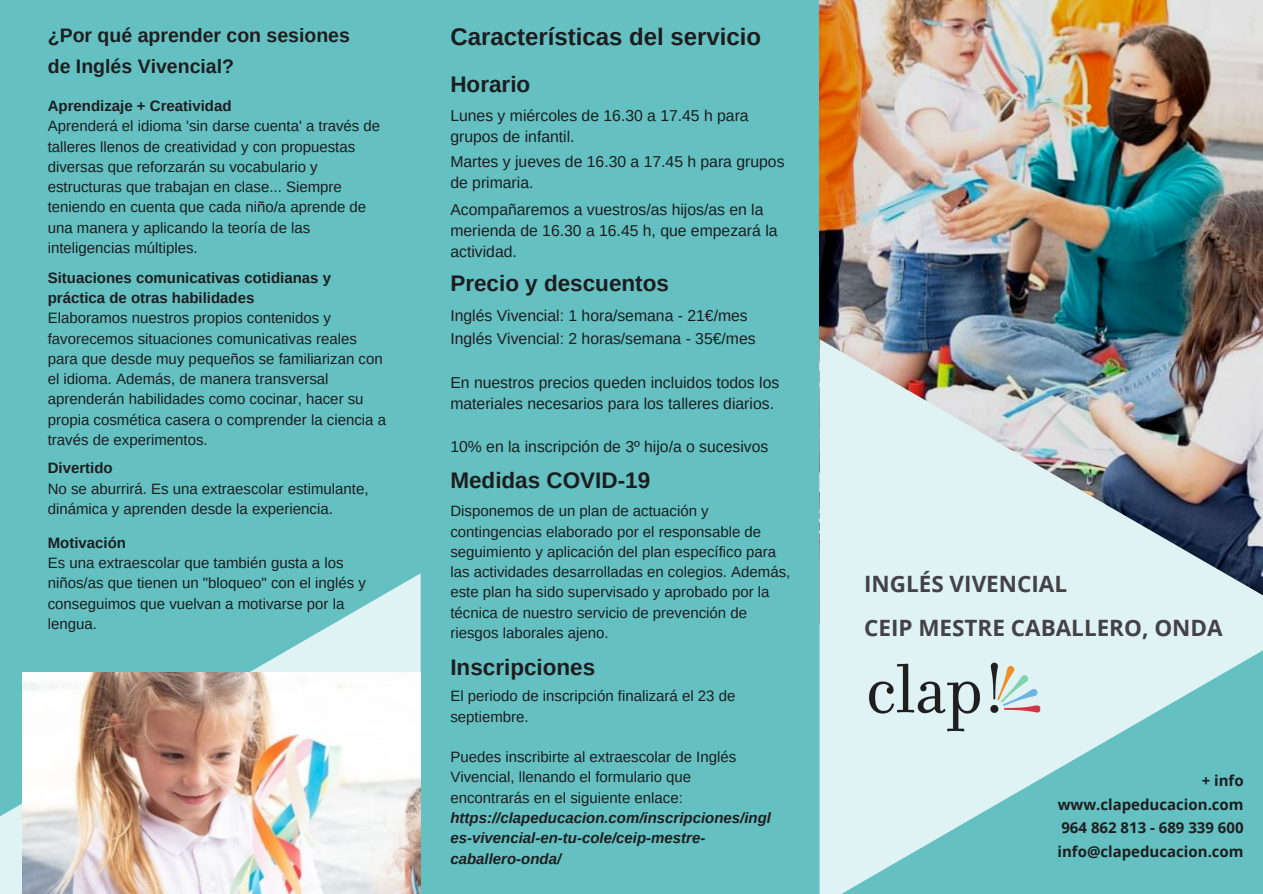
<style>
.page{position:relative;width:1263px;height:894px;background:#fff}
.page>*{position:absolute;margin:0;border:0;box-sizing:border-box;transform-origin:0 0}
.t1{font:700 24px "Arimo";color:#1d1d1f}
.t2{font:700 22.5px "Arimo";color:#1d1d1f}
.t3{font:700 22.5px "Open Sans";color:#434347}
.t4{font:700 19.5px/31.5px "Arimo";color:#1d1d1f}
.t5{font:15.75px/21.3px "Arimo";color:#1d1d1f}
.t6{font:15px/20.2px "Arimo";color:#1d1d1f}
.t7{font:700 15px/20.2px "Arimo";color:#1d1d1f}
.t8{font:italic 700 15px/20.2px "Arimo";color:#1d1d1f}
.t9{font:700 15px "Open Sans";color:#1d1d1f}
</style>
<div class="page">
<div style="left:0;top:0;width:1263px;height:893px;background:#64c0c1"></div>
<img style="left:820px;top:0;width:443px;height:339px">
<svg style="left:820px;top:339px;width:443px;height:554px;fill:#e0f3f4"></svg>
<svg style="left:0;top:573px;width:421px;height:320px"></svg>
<img style="left:864px;top:653px;width:179px;height:88px">
<img style="left:23px;top:672px;width:398px;height:221px">
<p class="t4" style="left:48px;top:19px;width:304px">¿Por qué aprender con sesiones de Inglés Vivencial?</p>
<p class="t7" style="left:48px;top:96px;width:185px">Aprendizaje + Creatividad</p>
<p class="t6" style="left:48px;top:116px;width:334px">Aprenderá el idioma 'sin darse cuenta' a través de talleres llenos de creatividad y con propuestas diversas que reforzarán su vocabulario y estructuras que trabajan en clase... Siempre teniendo en cuenta que cada niño/a aprende de una manera y aplicando la teoría de las inteligencias múltiples.</p>
<p class="t7" style="left:48px;top:267px;width:285px">Situaciones comunicativas cotidianas y práctica de otras habilidades</p>
<p class="t6" style="left:48px;top:308px;width:340px">Elaboramos nuestros propios contenidos y favorecemos situaciones comunicativas reales para que desde muy pequeños se familiarizan con el idioma. Además, de manera transversal aprenderán habilidades como cocinar, hacer su propia cosmética casera o comprender la ciencia a través de experimentos.</p>
<p class="t7" style="left:48px;top:458px;width:66px">Divertido</p>
<p class="t6" style="left:48px;top:478px;width:322px">No se aburrirá. Es una extraescolar estimulante, dinámica y aprenden desde la experiencia.</p>
<p class="t7" style="left:48px;top:532px;width:80px">Motivación</p>
<p class="t6" style="left:48px;top:552px;width:320px">Es una extraescolar que también gusta a los niños/as que tienen un "bloqueo" con el inglés y conseguimos que vuelvan a motivarse por la lengua.</p>
<p class="t1" style="left:450px;top:23px;width:312px">Características del servicio</p>
<p class="t2" style="left:450px;top:72px;width:81px">Horario</p>
<p class="t5" style="left:450px;top:104px;width:300px">Lunes y miércoles de 16.30 a 17.45 h para grupos de infantil.</p>
<p class="t5" style="left:450px;top:150px;width:336px">Martes y jueves de 16.30 a 17.45 h para grupos de primaria.</p>
<p class="t5" style="left:450px;top:198px;width:329px">Acompañaremos a vuestros/as hijos/as en la merienda de 16.30 a 16.45 h, que empezará la actividad.</p>
<p class="t2" style="left:450px;top:270px;width:220px">Precio y descuentos</p>
<p class="t5" style="left:450px;top:304px;width:299px">Inglés Vivencial: 1 hora/semana - 21€/mes</p>
<p class="t5" style="left:450px;top:328px;width:307px">Inglés Vivencial: 2 horas/semana - 35€/mes</p>
<p class="t5" style="left:450px;top:372px;width:330px">En nuestros precios queden incluidos todos los materiales necesarios para los talleres diarios.</p>
<p class="t5" style="left:450px;top:436px;width:320px">10% en la inscripción de 3º hijo/a o sucesivos</p>
<p class="t2" style="left:450px;top:467px;width:201px">Medidas COVID-19</p>
<p class="t6" style="left:450px;top:501px;width:341px">Disponemos de un plan de actuación y contingencias elaborado por el responsable de seguimiento y aplicación del plan específico para las actividades desarrolladas en colegios. Además, este plan ha sido supervisado y aprobado por la técnica de nuestro servicio de prevención de riesgos laborales ajeno.</p>
<p class="t2" style="left:450px;top:654px;width:146px">Inscripciones</p>
<p class="t6" style="left:450px;top:686px;width:286px">El periodo de inscripción finalizará el 23 de septiembre.</p>
<p class="t6" style="left:450px;top:746px;width:287px">Puedes inscribirte al extraescolar de Inglés<br>Vivencial, llenando el formulario que encontrarás en el siguiente enlace:</p>
<p class="t8" style="left:450px;top:807px;width:322px">https://clapeducacion.com/inscripciones/ingl es-vivencial-en-tu-cole/ceip-mestre&shy;caballero-onda/</p>
<p class="t3" style="left:864px;top:567px;width:204px">INGLÉS VIVENCIAL</p>
<p class="t3" style="left:864px;top:611px;width:360px">CEIP MESTRE CABALLERO, ONDA</p>
<p class="t9" style="left:1202px;top:769px;width:43px">+ info</p>
<p class="t9" style="left:1058px;top:793px;width:187px">www.clapeducacion.com</p>
<p class="t9" style="left:1061px;top:817px;width:184px">964 862 813 - 689 339 600</p>
<p class="t9" style="left:1057px;top:840px;width:188px">info@clapeducacion.com</p>
</div>
